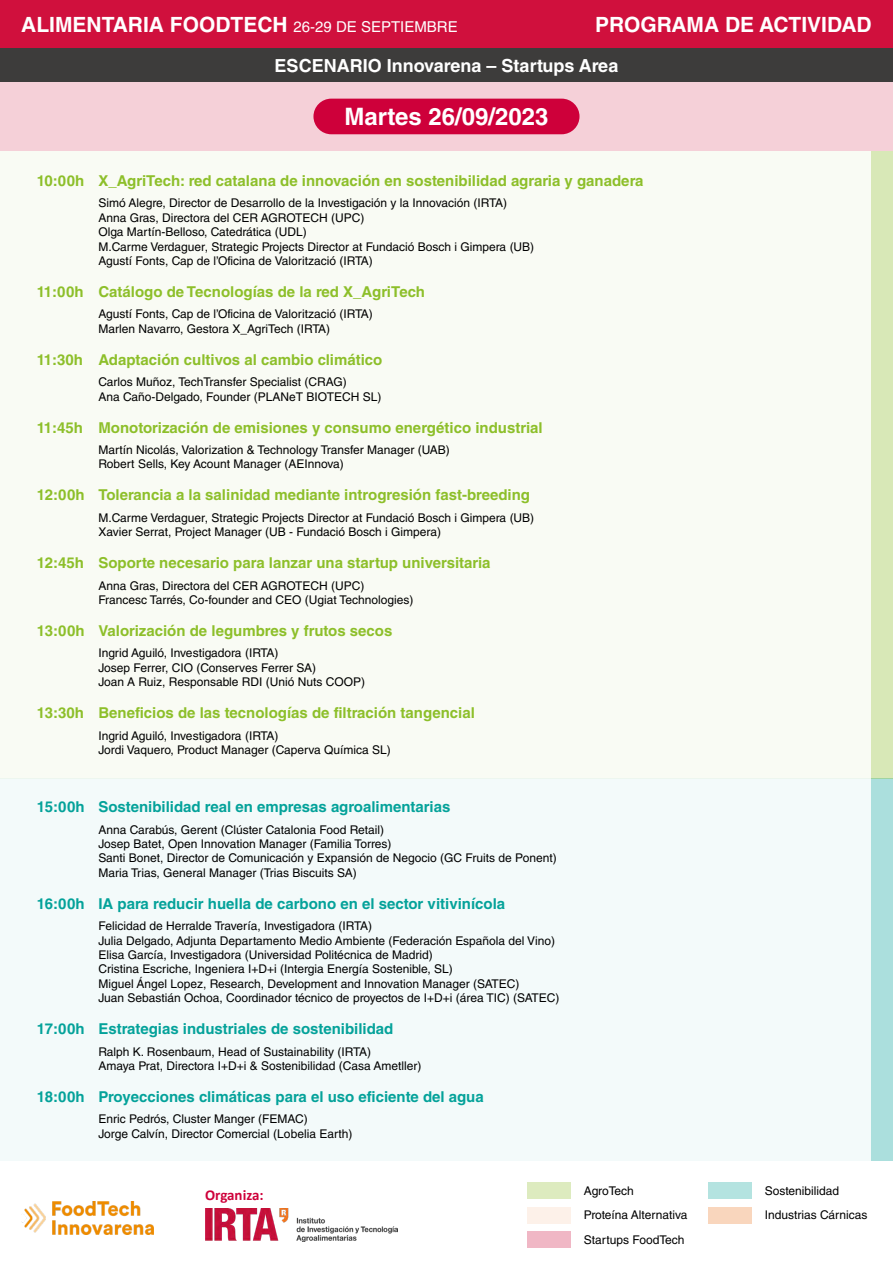
<style>
.page{position:relative;width:893px;height:1263px;background:#fff}
.page>*{position:absolute;margin:0;border:0;box-sizing:border-box;transform-origin:0 0}
.t1{font:700 24px "Helvetica LT Std";color:#fff}
.t2{font:700 21px "Helvetica LT Std";color:#fff}
.t3{font:700 18px "Helvetica LT Std";color:#fff}
.t4{font:700 15px "Helvetica LT Std";color:#8dbf2a}
.t5{font:700 15px "Helvetica LT Std";color:#04a29a}
.t6{font:700 15px "Calibri";color:#ce003a}
.t7{font:12px/14.4px "Helvetica LT Std";color:#000}
.s1{font-weight:400;font-size:15px}
</style>
<div class="page">
<div style="left:0;top:151px;width:893px;height:627px;background:#f9fbf4"></div>
<div style="left:0;top:778px;width:893px;height:383px;background:#f3fafa"></div>
<div style="left:872px;top:778px;width:21px;height:383px;background:#abdfdd"></div>
<div style="left:0;top:82px;width:893px;height:69px;background:#f5d0d8"></div>
<div style="left:313px;top:99px;width:266px;height:35px;background:#ce003a;border-radius:18px"></div>
<div style="left:872px;top:151px;width:21px;height:627px;background:#d8e8b7"></div>
<div style="left:0;top:0;width:893px;height:49px;background:#d0103d"></div>
<div style="left:0;top:49px;width:893px;height:33px;background:#3d3c3b"></div>
<img style="left:22px;top:1201px;width:132px;height:33px">
<img style="left:205px;top:1208px;width:193px;height:34px">
<div style="left:527px;top:1182px;width:44px;height:16px;background:#ddebbf"></div>
<div style="left:708px;top:1182px;width:44px;height:16px;background:#b4e3e0"></div>
<div style="left:527px;top:1207px;width:44px;height:16px;background:#fdf1e9"></div>
<div style="left:708px;top:1207px;width:44px;height:16px;background:#f9d6bd"></div>
<div style="left:527px;top:1232px;width:44px;height:16px;background:#f0b7c5"></div>
<h2 class="t2" style="left:21px;top:12px;width:438px">ALIMENTARIA FOODTECH <span class="s1">26-29 DE SEPTIEMBRE</span></h2>
<h2 class="t2" style="left:595px;top:12px;width:278px">PROGRAMA DE ACTIVIDAD</h2>
<h3 class="t3" style="left:275px;top:55px;width:345px">ESCENARIO Innovarena – Startups Area</h3>
<h1 class="t1" style="left:344px;top:102px;width:206px">Martes 26/09/2023</h1>
<p class="t4" style="left:37px;top:171px;width:49px">10:00h</p>
<p class="t4" style="left:37px;top:282px;width:48px">11:00h</p>
<p class="t4" style="left:98px;top:171px;width:547px">X_AgriTech: red catalana de innovación en sostenibilidad agraria y ganadera</p>
<p class="t7" style="left:98px;top:196px;width:437px">Simó Alegre, Director de Desarrollo de la Investigación y la Innovación (IRTA)<br>Anna Gras, Directora del CER AGROTECH (UPC)<br>Olga Martín-Belloso, Catedrática (UDL)<br>M.Carme Verdaguer, Strategic Projects Director at Fundació Bosch i Gimpera (UB)<br>Agustí Fonts, Cap de l’Oficina de Valorització (IRTA)</p>
<p class="t4" style="left:98px;top:282px;width:328px">Catálogo de Tecnologías de la red X_AgriTech</p>
<p class="t7" style="left:98px;top:307px;width:276px">Agustí Fonts, Cap de l’Oficina de Valorització (IRTA)<br>Marlen Navarro, Gestora X_AgriTech (IRTA)</p>
<p class="t4" style="left:37px;top:350px;width:347px">11:30h Adaptación cultivos al cambio climático</p>
<p class="t7" style="left:98px;top:375px;width:284px">Carlos Muñoz, TechTransfer Specialist (CRAG)<br>Ana Caño-Delgado, Founder (PLANeT BIOTECH SL)</p>
<p class="t4" style="left:37px;top:418px;width:507px">11:45h Monotorización de emisiones y consumo energético industrial</p>
<p class="t7" style="left:98px;top:442px;width:353px">Martín Nicolás, Valorization &amp; Technology Transfer Manager (UAB)<br>Robert Sells, Key Acount Manager (AEInnova)</p>
<p class="t4" style="left:37px;top:486px;width:495px">12:00h Tolerancia a la salinidad mediante introgresión fast-breeding</p>
<p class="t7" style="left:98px;top:510px;width:437px">M.Carme Verdaguer, Strategic Projects Director at Fundació Bosch i Gimpera (UB)<br>Xavier Serrat, Project Manager (UB - Fundació Bosch i Gimpera)</p>
<p class="t4" style="left:37px;top:554px;width:455px">12:45h Soporte necesario para lanzar una startup universitaria</p>
<p class="t7" style="left:98px;top:578px;width:317px">Anna Gras, Directora del CER AGROTECH (UPC)<br>Francesc Tarrés, Co-founder and CEO (Ugiat Technologies)</p>
<p class="t4" style="left:37px;top:622px;width:357px">13:00h Valorización de legumbres y frutos secos</p>
<p class="t7" style="left:98px;top:646px;width:268px">Ingrid Aguiló, Investigadora (IRTA)<br>Josep Ferrer, CIO (Conserves Ferrer SA)<br>Joan A Ruiz, Responsable RDI (Unió Nuts COOP)</p>
<p class="t4" style="left:37px;top:704px;width:439px">13:30h Beneficios de las tecnologías de filtración tangencial</p>
<p class="t7" style="left:98px;top:728px;width:294px">Ingrid Aguiló, Investigadora (IRTA)<br>Jordi Vaquero, Product Manager (Caperva Química SL)</p>
<p class="t5" style="left:37px;top:798px;width:49px">15:00h</p>
<p class="t5" style="left:37px;top:894px;width:49px">16:00h</p>
<p class="t5" style="left:98px;top:798px;width:353px">Sostenibilidad real en empresas agroalimentarias</p>
<p class="t7" style="left:98px;top:822px;width:460px">Anna Carabús, Gerent (Clúster Catalonia Food Retail)<br>Josep Batet, Open Innovation Manager (Familia Torres)<br>Santi Bonet, Director de Comunicación y Expansión de Negocio (GC Fruits de Ponent)<br>Maria Trias, General Manager (Trias Biscuits SA)</p>
<p class="t5" style="left:98px;top:894px;width:408px">IA para reducir huella de carbono en el sector vitivinícola</p>
<p class="t7" style="left:98px;top:919px;width:462px">Felicidad de Herralde Travería, Investigadora (IRTA)<br>Julia Delgado, Adjunta Departamento Medio Ambiente (Federación Española del Vino)<br>Elisa García, Investigadora (Universidad Politécnica de Madrid)<br>Cristina Escriche, Ingeniera I+D+i (Intergia Energía Sostenible, SL)<br>Miguel Ángel Lopez, Research, Development and Innovation Manager (SATEC)<br>Juan Sebastián Ochoa, Coordinador técnico de proyectos de I+D+i (área TIC) (SATEC)</p>
<p class="t5" style="left:37px;top:1020px;width:358px">17:00h Estrategias industriales de sostenibilidad</p>
<p class="t7" style="left:98px;top:1044px;width:324px">Ralph K. Rosenbaum, Head of Sustainability (IRTA)<br>Amaya Prat, Directora I+D+i &amp; Sostenibilidad (Casa Ametller)</p>
<p class="t5" style="left:37px;top:1087px;width:448px">18:00h Proyecciones climáticas para el uso eficiente del agua</p>
<p class="t7" style="left:98px;top:1112px;width:256px">Enric Pedrós, Cluster Manger (FEMAC)<br>Jorge Calvín, Director Comercial (Lobelia Earth)</p>
<p class="t6" style="left:205px;top:1184px;width:60px">Organiza:</p>
<p class="t7" style="left:584px;top:1183px;width:51px">AgroTech</p>
<p class="t7" style="left:765px;top:1183px;width:76px">Sostenibilidad</p>
<p class="t7" style="left:584px;top:1208px;width:105px">Proteína Alternativa</p>
<p class="t7" style="left:765px;top:1208px;width:104px">Industrias Cárnicas</p>
<p class="t7" style="left:584px;top:1233px;width:102px">Startups FoodTech</p>
</div>
